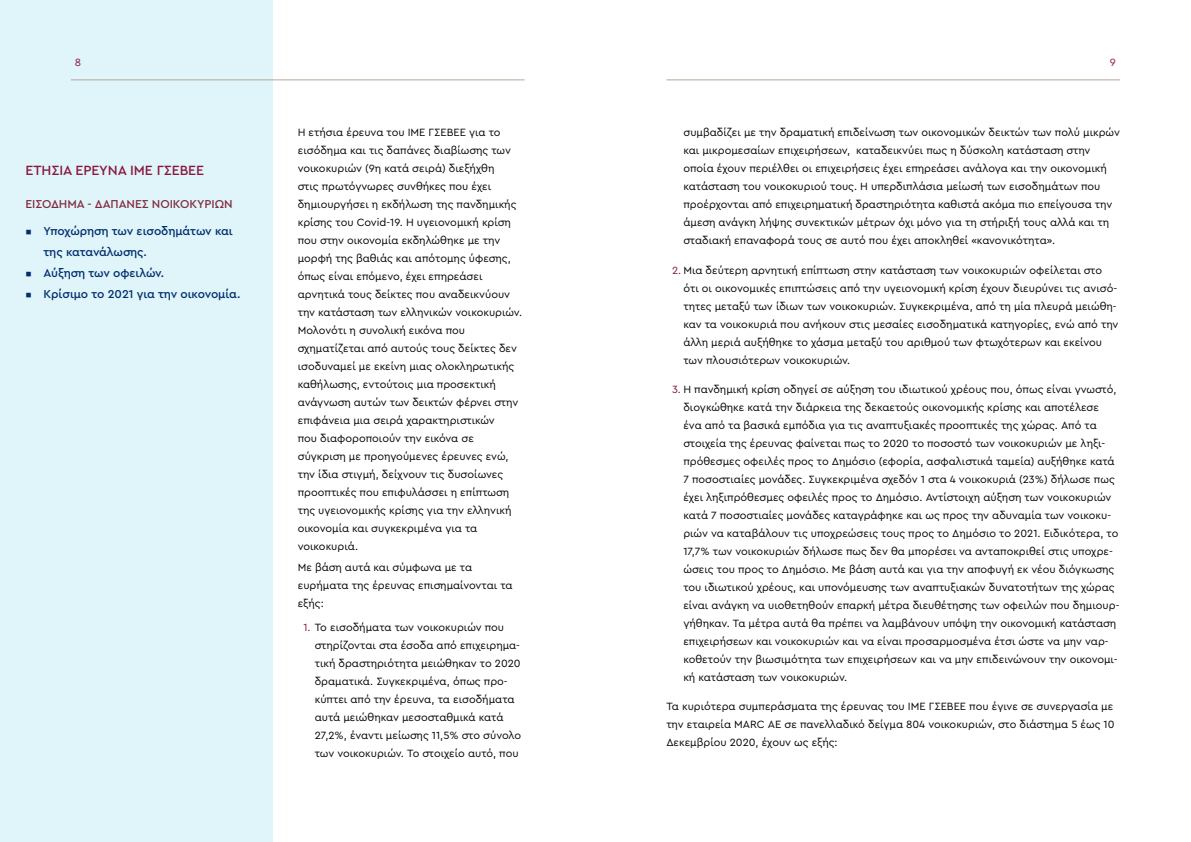
<style>
.page{position:relative;width:1191px;height:842px;background:#fff}
.page>*{position:absolute;margin:0;border:0;box-sizing:border-box;transform-origin:0 0}
.t1{font:500 14px "Cera Pro";letter-spacing:-.005em;color:#89163e}
.t2{font:500 12px/21px "Cera Pro";letter-spacing:-.005em;color:#002e6e}
.t3{font:500 12px "Cera Pro";letter-spacing:-.005em;color:#822b40}
.t4{font:11px/18px "Cera Pro";color:#000}
.t5{font:11px "Cera Pro";color:#89163e}
.s1{font-weight:400}
.s2{color:#89163e}
</style>
<div class="page">
<div style="left:0;top:0;width:272px;height:842px;background:#e0f5f9"></div>
<hr style="left:71px;top:79px;width:453px;height:1px;background:#b4a899">
<hr style="left:666px;top:79px;width:454px;height:1px;background:#b4a899">
<p class="t5" style="left:75px;top:55px;width:8px">8</p>
<p class="t5" style="left:1109px;top:55px;width:8px">9</p>
<p class="t1" style="left:26px;top:161px;width:180px">ΕΤΗΣΙΑ ΕΡΕΥΝΑ ΙΜΕ ΓΣΕΒΕΕ</p>
<p class="t3" style="left:26px;top:196px;width:209px">ΕΙΣΟΔΗΜΑ - ΔΑΠΑΝΕΣ ΝΟΙΚΟΚΥΡΙΩΝ</p>
<p class="t2" style="left:44px;top:220px;width:191px;text-indent:-18px"><span class="s1">▪</span> Υποχώρηση των εισοδημάτων και της κατανάλωσης.</p>
<p class="t2" style="left:26px;top:262px;width:140px"><span class="s1">▪</span> Αύξηση των οφειλών.</p>
<p class="t2" style="left:26px;top:283px;width:217px"><span class="s1">▪</span> Κρίσιμο το 2021 για την οικονομία.</p>
<p class="t4" style="left:298px;top:123px;width:226px">Η ετήσια έρευνα του ΙΜΕ ΓΣΕΒΕΕ για το εισόδημα και τις δαπάνες διαβίωσης των νοικοκυριών (9η κατά σειρά) διεξήχθη<br>στις πρωτόγνωρες συνθήκες που έχει δημιουργήσει η εκδήλωση της πανδημικής κρίσης του Covid-19. Η υγειονομική κρίση που στην οικονομία εκδηλώθηκε με την μορφή της βαθιάς και απότομης ύφεσης, όπως είναι επόμενο, έχει επηρεάσει αρνητικά τους δείκτες που αναδεικνύουν την κατάσταση των ελληνικών νοικοκυριών.<br>Μολονότι η συνολική εικόνα που σχηματίζεται από αυτούς τους δείκτες δεν ισοδυναμεί με εκείνη μιας ολοκληρωτικής καθήλωσης, εντούτοις μια προσεκτική ανάγνωση αυτών των δεικτών φέρνει στην επιφάνεια μια σειρά χαρακτηριστικών<br>που διαφοροποιούν την εικόνα σε σύγκριση με προηγούμενες έρευνες ενώ, την ίδια στιγμή, δείχνουν τις δυσοίωνες προοπτικές που επιφυλάσσει η επίπτωση της υγειονομικής κρίσης για την ελληνική οικονομία και συγκεκριμένα για τα νοικοκυριά.</p>
<p class="t4" style="left:298px;top:558px;width:216px">Με βάση αυτά και σύμφωνα με τα ευρήματα της έρευνας επισημαίνονται τα εξής:</p>
<p class="t4" style="left:315px;top:618px;width:208px;text-indent:-11px"><span class="s2">1.</span> Το εισοδήματα των νοικοκυριών που στηρίζονται στα έσοδα από επιχειρημα&shy;τική δραστηριότητα μειώθηκαν το 2020 δραματικά. Συγκεκριμένα, όπως προ&shy;κύπτει από την έρευνα, τα εισοδήματα αυτά μειώθηκαν μεσοσταθμικά κατά 27,2%, έναντι μείωσης 11,5% στο σύνολο των νοικοκυριών. Το στοιχείο αυτό, που</p>
<p class="t4" style="left:683px;top:123px;width:438px">συμβαδίζει με την δραματική επιδείνωση των οικονομικών δεικτών των πολύ μικρών και μικρομεσαίων επιχειρήσεων, καταδεικνύει πως η δύσκολη κατάσταση στην οποία έχουν περιέλθει οι επιχειρήσεις έχει επηρεάσει ανάλογα και την οικονομική κατάσταση του νοικοκυριού τους. Η υπερδιπλάσια μείωσή των εισοδημάτων που προέρχονται από επιχειρηματική δραστηριότητα καθιστά ακόμα πιο επείγουσα την άμεση ανάγκη λήψης συνεκτικών μέτρων όχι μόνο για τη στήριξή τους αλλά και τη σταδιακή επαναφορά τους σε αυτό που έχει αποκληθεί «κανονικότητα».</p>
<p class="t4" style="left:683px;top:261px;width:436px;text-indent:-11px"><span class="s2">2.</span> Μια δεύτερη αρνητική επίπτωση στην κατάσταση των νοικοκυριών οφείλεται στο ότι οι οικονομικές επιπτώσεις από την υγειονομική κρίση έχουν διευρύνει τις ανισό&shy;τητες μεταξύ των ίδιων των νοικοκυριών. Συγκεκριμένα, από τη μία πλευρά μειώθη&shy;καν τα νοικοκυριά που ανήκουν στις μεσαίες εισοδηματικά κατηγορίες, ενώ από την άλλη μεριά αυξήθηκε το χάσμα μεταξύ του αριθμού των φτωχότερων και εκείνου των πλουσιότερων νοικοκυριών.</p>
<p class="t4" style="left:683px;top:380px;width:437px;text-indent:-11px"><span class="s2">3.</span> Η πανδημική κρίση οδηγεί σε αύξηση του ιδιωτικού χρέους που, όπως είναι γνωστό, διογκώθηκε κατά την διάρκεια της δεκαετούς οικονομικής κρίσης και αποτέλεσε ένα από τα βασικά εμπόδια για τις αναπτυξιακές προοπτικές της χώρας. Από τα στοιχεία της έρευνας φαίνεται πως το 2020 το ποσοστό των νοικοκυριών με ληξι&shy;πρόθεσμες οφειλές προς το Δημόσιο (εφορία, ασφαλιστικά ταμεία) αυξήθηκε κατά 7 ποσοστιαίες μονάδες. Συγκεκριμένα σχεδόν 1 στα 4 νοικοκυριά (23%) δήλωσε πως έχει ληξιπρόθεσμες οφειλές προς το Δημόσιο. Αντίστοιχη αύξηση των νοικοκυριών κατά 7 ποσοστιαίες μονάδες καταγράφηκε και ως προς την αδυναμία των νοικοκυ&shy;ριών να καταβάλουν τις υποχρεώσεις τους προς το Δημόσιο το 2021. Ειδικότερα, το 17,7% των νοικοκυριών δήλωσε πως δεν θα μπορέσει να ανταποκριθεί στις υποχρε&shy;ώσεις του προς το Δημόσιο. Με βάση αυτά και για την αποφυγή εκ νέου διόγκωσης του ιδιωτικού χρέους, και υπονόμευσης των αναπτυξιακών δυνατοτήτων της χώρας είναι ανάγκη να υιοθετηθούν επαρκή μέτρα διευθέτησης των οφειλών που δημιουρ&shy;γήθηκαν. Τα μέτρα αυτά θα πρέπει να λαμβάνουν υπόψη την οικονομική κατάσταση επιχειρήσεων και νοικοκυριών και να είναι προσαρμοσμένα έτσι ώστε να μην ναρ&shy;κοθετούν την βιωσιμότητα των επιχειρήσεων και να μην επιδεινώνουν την οικονομι&shy;κή κατάσταση των νοικοκυριών.</p>
<p class="t4" style="left:666px;top:697px;width:449px;text-align:justify">Τα κυριότερα συμπεράσματα της έρευνας του ΙΜΕ ΓΣΕΒΕΕ που έγινε σε συνεργασία με την εταιρεία ΜARC ΑΕ σε πανελλαδικό δείγμα 804 νοικοκυριών, στο διάστημα 5 έως 10<br>Δεκεμβρίου 2020, έχουν ως εξής:</p>
</div>
